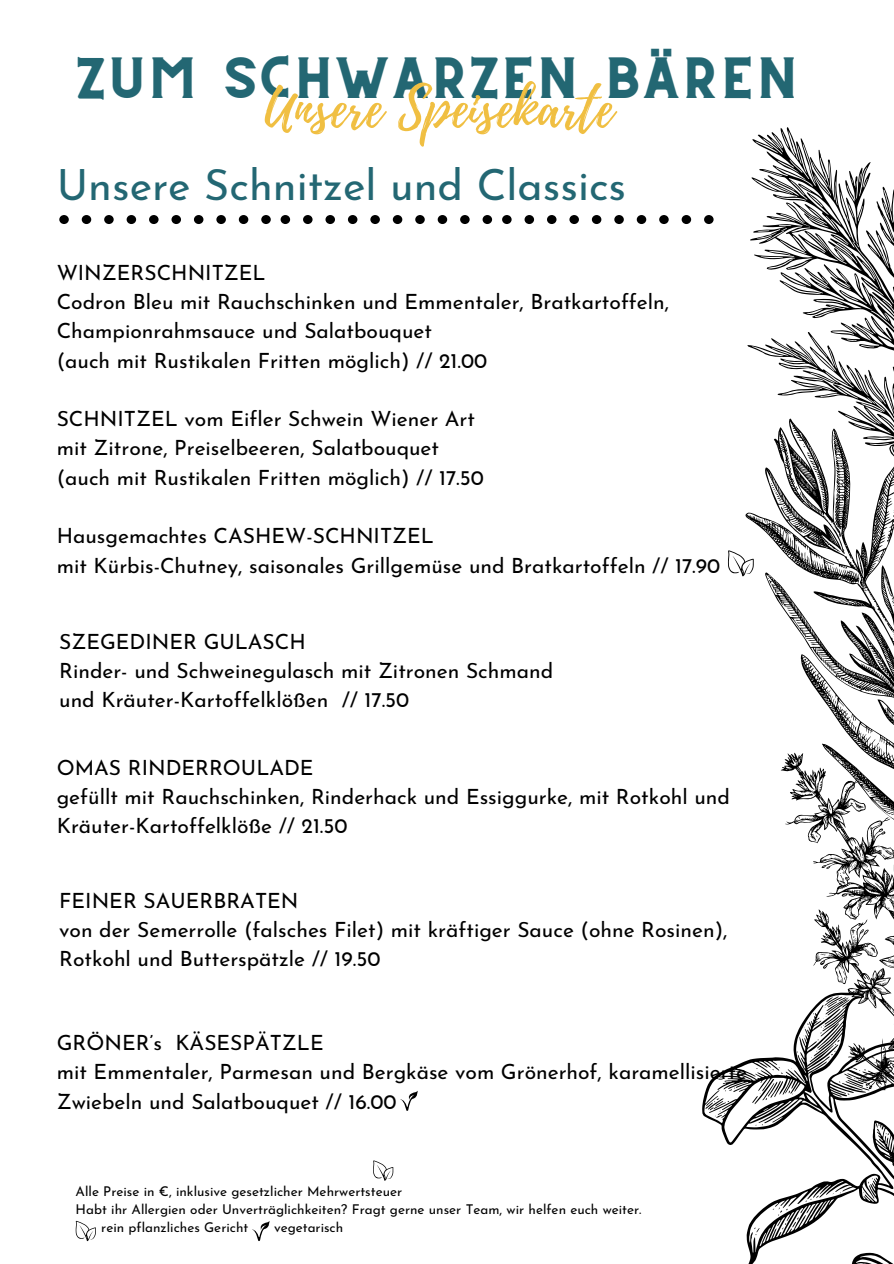
<style>
.page{position:relative;width:894px;height:1264px;background:#fff}
.page>*{position:absolute;margin:0;border:0;box-sizing:border-box;transform-origin:0 0}
.t1{font:54px "Playlist Script";color:#f0bf42}
.t2{font:43.05px "Josefin Sans";color:#236773}
.t3{font:40.8px "CS Gordon Vintage";color:#236773}
.t4{font:21px/29.2px "Josefin Sans";color:#000}
.t5{font:13.5px "Josefin Sans";color:#000}
</style>
<div class="page">
<div style="left:482px;top:215px;width:10px;height:9px;background:#000;border-radius:50%"></div>
<div style="left:460px;top:215px;width:9px;height:9px;background:#000;border-radius:50%"></div>
<div style="left:437px;top:215px;width:10px;height:9px;background:#000;border-radius:50%"></div>
<div style="left:415px;top:215px;width:9px;height:9px;background:#000;border-radius:50%"></div>
<div style="left:392px;top:215px;width:10px;height:9px;background:#000;border-radius:50%"></div>
<div style="left:370px;top:215px;width:10px;height:9px;background:#000;border-radius:50%"></div>
<div style="left:348px;top:215px;width:9px;height:9px;background:#000;border-radius:50%"></div>
<div style="left:325px;top:215px;width:10px;height:9px;background:#000;border-radius:50%"></div>
<div style="left:303px;top:215px;width:9px;height:9px;background:#000;border-radius:50%"></div>
<div style="left:280px;top:215px;width:10px;height:9px;background:#000;border-radius:50%"></div>
<div style="left:261px;top:215px;width:10px;height:9px;background:#000;border-radius:50%"></div>
<div style="left:239px;top:215px;width:9px;height:9px;background:#000;border-radius:50%"></div>
<div style="left:216px;top:215px;width:10px;height:9px;background:#000;border-radius:50%"></div>
<div style="left:194px;top:215px;width:9px;height:9px;background:#000;border-radius:50%"></div>
<div style="left:171px;top:215px;width:10px;height:9px;background:#000;border-radius:50%"></div>
<div style="left:149px;top:215px;width:9px;height:9px;background:#000;border-radius:50%"></div>
<div style="left:127px;top:215px;width:9px;height:9px;background:#000;border-radius:50%"></div>
<div style="left:104px;top:215px;width:10px;height:9px;background:#000;border-radius:50%"></div>
<div style="left:82px;top:215px;width:9px;height:9px;background:#000;border-radius:50%"></div>
<div style="left:59px;top:215px;width:10px;height:9px;background:#000;border-radius:50%"></div>
<svg style="left:703px;top:215px;width:10px;height:9px"></svg>
<div style="left:681px;top:215px;width:10px;height:9px;background:#000;border-radius:50%"></div>
<div style="left:659px;top:215px;width:9px;height:9px;background:#000;border-radius:50%"></div>
<div style="left:636px;top:215px;width:10px;height:9px;background:#000;border-radius:50%"></div>
<div style="left:614px;top:215px;width:9px;height:9px;background:#000;border-radius:50%"></div>
<div style="left:591px;top:215px;width:10px;height:9px;background:#000;border-radius:50%"></div>
<div style="left:569px;top:215px;width:9px;height:9px;background:#000;border-radius:50%"></div>
<div style="left:547px;top:215px;width:9px;height:9px;background:#000;border-radius:50%"></div>
<div style="left:524px;top:215px;width:10px;height:9px;background:#000;border-radius:50%"></div>
<div style="left:502px;top:215px;width:9px;height:9px;background:#000;border-radius:50%"></div>
<svg style="left:747px;top:127px;width:146px;height:291px"></svg>
<svg style="left:745px;top:418px;width:148px;height:334px"></svg>
<svg style="left:893px;top:897px;width:1px;height:13px"></svg>
<svg style="left:780px;top:752px;width:113px;height:240px"></svg>
<svg style="left:796px;top:816px;width:10px;height:5px"></svg>
<svg style="left:837px;top:842px;width:31px;height:48px"></svg>
<svg style="left:851px;top:925px;width:8px;height:16px"></svg>
<svg style="left:702px;top:992px;width:191px;height:271px"></svg>
<svg style="left:819px;top:1025px;width:4px;height:8px"></svg>
<svg style="left:811px;top:1050px;width:6px;height:7px"></svg>
<svg style="left:796px;top:1051px;width:4px;height:5px"></svg>
<svg style="left:828px;top:1039px;width:66px;height:55px"></svg>
<svg style="left:803px;top:1023px;width:5px;height:4px"></svg>
<svg style="left:823px;top:996px;width:26px;height:23px"></svg>
<svg style="left:705px;top:1087px;width:30px;height:32px"></svg>
<svg style="left:805px;top:1195px;width:13px;height:6px"></svg>
<svg style="left:754px;top:1227px;width:5px;height:8px"></svg>
<svg style="left:752px;top:1066px;width:41px;height:38px"></svg>
<svg style="left:867px;top:1178px;width:5px;height:5px"></svg>
<svg style="left:772px;top:1207px;width:26px;height:22px"></svg>
<svg style="left:76px;top:1220px;width:20px;height:21px"></svg>
<svg style="left:252px;top:1221px;width:18px;height:20px"></svg>
<svg style="left:727px;top:550px;width:26px;height:26px"></svg>
<svg style="left:373px;top:1160px;width:20px;height:20px"></svg>
<svg style="left:400px;top:1090px;width:18px;height:20px"></svg>
<h3 class="t3" style="left:76px;top:60px;width:724px">ZUM SCHWARZEN BÄREN</h3>
<h1 class="t1" style="left:264px;top:70px;width:350px">Unsere Speisekarte</h1>
<h2 class="t2" style="left:57px;top:149px;width:571px">Unsere Schnitzel und Classics</h2>
<p class="t4" style="left:57px;top:255px;width:613px">WINZERSCHNITZEL<br>Codron Bleu mit Rauchschinken und Emmentaler, Bratkartoffeln, Championrahmsauce und Salatbouquet<br>(auch mit Rustikalen Fritten möglich) // 21.00</p>
<p class="t4" style="left:57px;top:401px;width:428px">SCHNITZEL vom Eifler Schwein Wiener Art mit Zitrone, Preiselbeeren, Salatbouquet (auch mit Rustikalen Fritten möglich) // 17.50</p>
<p class="t4" style="left:57px;top:518px;width:664px">Hausgemachtes CASHEW-SCHNITZEL<br>mit Kürbis-Chutney, saisonales Grillgemüse und Bratkartoffeln // 17.90</p>
<p class="t4" style="left:59px;top:624px;width:495px">SZEGEDINER GULASCH<br>Rinder- und Schweinegulasch mit Zitronen Schmand und Kräuter-Kartoffelklößen // 17.50</p>
<p class="t4" style="left:57px;top:750px;width:674px">OMAS RINDERROULADE<br>gefüllt mit Rauchschinken, Rinderhack und Essiggurke, mit Rotkohl und<br>Kräuter-Kartoffelklöße // 21.50</p>
<p class="t4" style="left:59px;top:883px;width:669px">FEINER SAUERBRATEN<br>von der Semerrolle (falsches Filet) mit kräftiger Sauce (ohne Rosinen),<br>Rotkohl und Butterspätzle // 19.50</p>
<p class="t4" style="left:57px;top:1025px;width:691px">GRÖNER’s KÄSESPÄTZLE<br>mit Emmentaler, Parmesan und Bergkäse vom Grönerhof, karamellisierte<br>Zwiebeln und Salatbouquet // 16.00</p>
<p class="t5" style="left:76px;top:1179px;width:328px">Alle Preise in €, inklusive gesetzlicher Mehrwertsteuer</p>
<p class="t5" style="left:76px;top:1197px;width:567px">Habt ihr Allergien oder Unverträglichkeiten? Fragt gerne unser Team, wir helfen euch weiter.</p>
<p class="t5" style="left:101px;top:1215px;width:148px">rein pflanzliches Gericht</p>
<p class="t5" style="left:274px;top:1215px;width:71px">vegetarisch</p>
</div>
